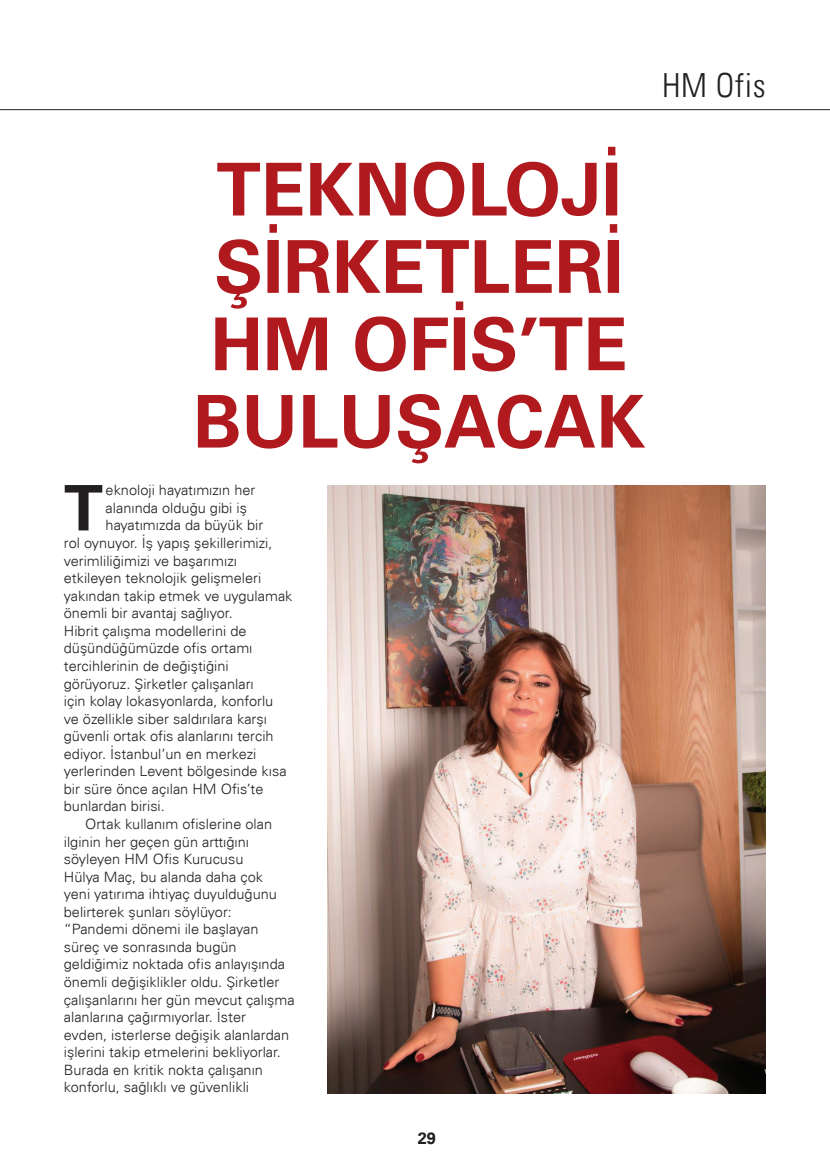
<style>
.page{position:relative;width:830px;height:1170px;background:#fff}
.page>*{position:absolute;margin:0;border:0;box-sizing:border-box;transform-origin:0 0}
.t1{font:700 72.75px/77.2px "Univers LT Std";color:#b01a1e;text-align:center}
.t2{font:700 62.85px "Univers LT Std";color:#231f20}
.t3{font:300 condensed 33.15px "Univers LT Std";letter-spacing:.02em;color:#231f20}
.t4{font:700 16.5px "Univers LT Std";color:#231f20}
.t5{font:300 14.25px/17.5px "Univers LT Std";color:#231f20}
</style>
<div class="page">
<hr style="left:0;top:109px;width:829px;height:1px;background:#231f20">
<img style="left:327px;top:485px;width:438px;height:608px">
<p class="t3" style="left:661px;top:65px;width:105px">HM Ofis</p>
<p class="t1" style="left:193px;top:151px;width:453px">TEKNOLOJİ<br>ŞİRKETLERİ<br>HM OFİS’TE<br>BULUŞACAK</p>
<p class="t2" style="left:64px;top:470px;width:41px">T</p>
<p class="t5" style="left:105px;top:481px;width:151px">eknoloji hayatımızın her</p>
<p class="t5" style="left:105px;top:499px;width:143px">alanında olduğu gibi iş</p>
<p class="t5" style="left:105px;top:516px;width:159px">hayatımızda da büyük bir</p>
<p class="t5" style="left:64px;top:534px;width:210px">rol oynuyor. İş yapış şekillerimizi,</p>
<p class="t5" style="left:64px;top:551px;width:175px">verimliliğimizi ve başarımızı</p>
<p class="t5" style="left:64px;top:569px;width:199px">etkileyen teknolojik gelişmeleri</p>
<p class="t5" style="left:64px;top:587px;width:230px">yakından takip etmek ve uygulamak</p>
<p class="t5" style="left:64px;top:604px;width:170px">önemli bir avantaj sağlıyor.</p>
<p class="t5" style="left:64px;top:622px;width:184px">Hibrit çalışma modellerini de</p>
<p class="t5" style="left:64px;top:639px;width:190px">düşündüğümüzde ofis ortamı</p>
<p class="t5" style="left:64px;top:657px;width:166px">tercihlerinin de değiştiğini</p>
<p class="t5" style="left:64px;top:674px;width:191px">görüyoruz. Şirketler çalışanları</p>
<p class="t5" style="left:64px;top:692px;width:211px">için kolay lokasyonlarda, konforlu</p>
<p class="t5" style="left:64px;top:709px;width:204px">ve özellikle siber saldırılara karşı</p>
<p class="t5" style="left:64px;top:727px;width:211px">güvenli ortak ofis alanlarını tercih</p>
<p class="t5" style="left:64px;top:744px;width:194px">ediyor. İstanbul’un en merkezi</p>
<p class="t5" style="left:64px;top:762px;width:224px">yerlerinden Levent bölgesinde kısa</p>
<p class="t5" style="left:64px;top:780px;width:201px">bir süre önce açılan HM Ofis’te</p>
<p class="t5" style="left:64px;top:797px;width:102px">bunlardan birisi.</p>
<p class="t5" style="left:64px;top:815px;width:232px;text-indent:21px">Ortak kullanım ofislerine olan ilginin her geçen gün arttığını söyleyen HM Ofis Kurucusu<br>Hülya Maç, bu alanda daha çok<br>yeni yatırıma ihtiyaç duyulduğunu belirterek şunları söylüyor: “Pandemi dönemi ile başlayan süreç ve sonrasında bugün geldiğimiz noktada ofis anlayışında önemli değişiklikler oldu. Şirketler çalışanlarını her gün mevcut çalışma alanlarına çağırmıyorlar. İster<br>evden, isterlerse değişik alanlardan işlerini takip etmelerini bekliyorlar.<br>Burada en kritik nokta çalışanın konforlu, sağlıklı ve güvenlikli</p>
<p class="t4" style="left:417px;top:1128px;width:20px">29</p>
</div>
